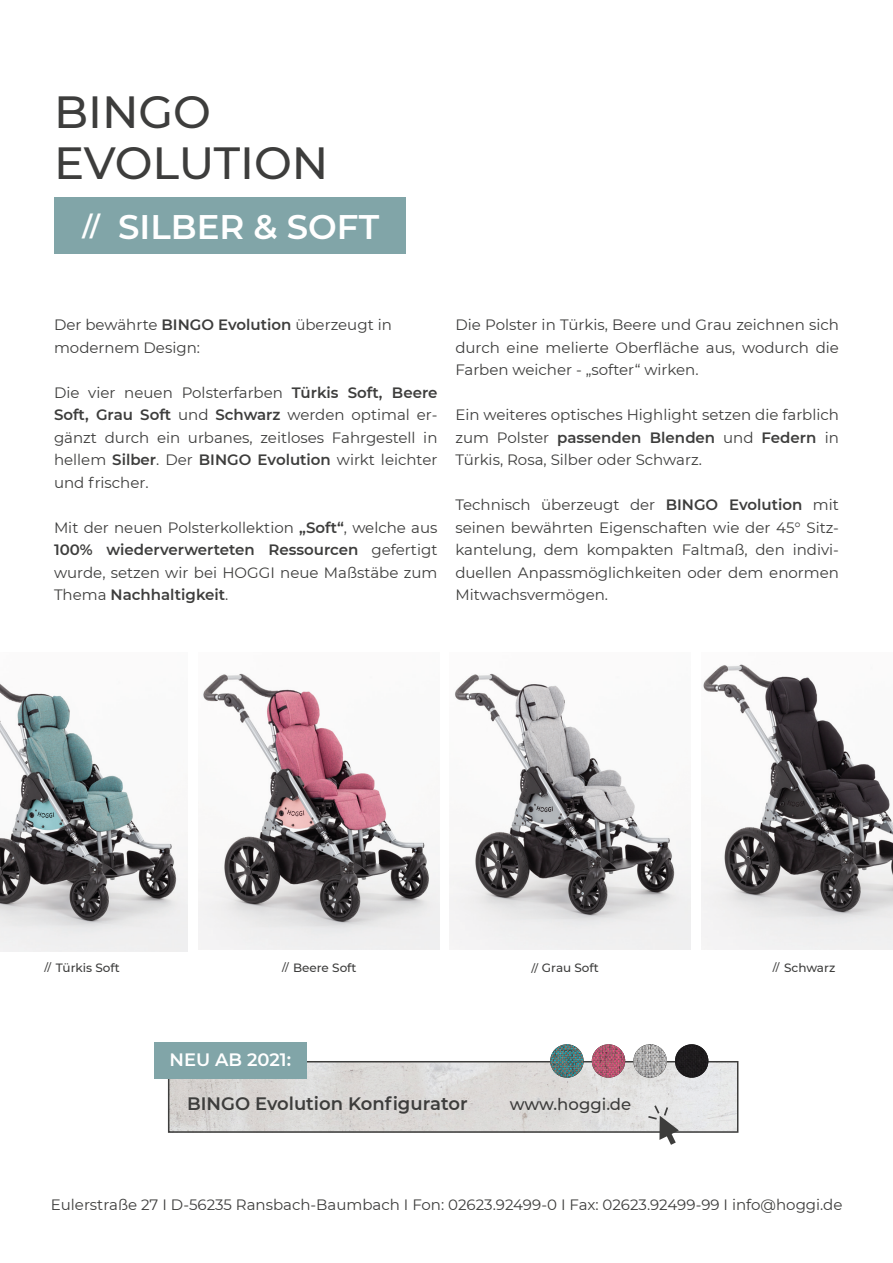
<style>
.page{position:relative;width:893px;height:1263px;background:#fff}
.page>*{position:absolute;margin:0;border:0;box-sizing:border-box;transform-origin:0 0}
.t1{font:500 45px/51px "Montserrat";color:#3d3d3c}
.t2{font:600 34.05px "Montserrat";color:#fff}
.t3{font:600 18px "Montserrat";color:#3d3d3c}
.t4{font:600 17.85px "Montserrat";color:#fff}
.t5{font:500 16.5px "Montserrat";color:#3d3d3c}
.t6{font:15px/22.5px "Montserrat";color:#3d3d3c;text-align:justify}
.t7{font:500 12px "Montserrat";color:#3d3d3c}
.s1{font-size:26.25px}
.s2{font-weight:600}
.s3{font-size:10.5px}
</style>
<div class="page">
<div style="left:54px;top:198px;width:352px;height:56px;background:#81a5a8"></div>
<img style="left:450px;top:673px;width:241px;height:277px">
<img style="left:701px;top:664px;width:192px;height:286px">
<img style="left:0;top:683px;width:188px;height:269px">
<img style="left:198px;top:673px;width:241px;height:277px">
<img style="left:171px;top:1064px;width:564px;height:66px">
<div style="left:168px;top:1061px;width:570px;height:72px;border:2px solid #3d3d3c"></div>
<div style="left:154px;top:1042px;width:152px;height:36px;background:#81a5a8"></div>
<img style="left:550px;top:1044px;width:34px;height:34px;border-radius:17px">
<img style="left:592px;top:1044px;width:33px;height:34px;border-radius:17px">
<img style="left:633px;top:1044px;width:34px;height:34px;border-radius:17px">
<img style="left:675px;top:1044px;width:33px;height:34px;border-radius:17px">
<svg style="left:648px;top:1105px;width:31px;height:40px"></svg>
<h1 class="t1" style="left:54px;top:85px;width:276px">BINGO<br>EVOLUTION</h1>
<h2 class="t2" style="left:82px;top:202px;width:298px"><span class="s1">//</span> SILBER &amp; SOFT</h2>
<p class="t6" style="left:54px;top:313px;width:339px">Der bewährte <span class="s2">BINGO Evolution</span> überzeugt in modernem Design:</p>
<p class="t6" style="left:54px;top:381px;width:385px">Die vier neuen Polsterfarben <span class="s2">Türkis Soft, Beere Soft, Grau Soft</span> und <span class="s2">Schwarz</span> werden optimal er&shy;gänzt durch ein urbanes, zeitloses Fahrgestell in hellem <span class="s2">Silber</span>. Der <span class="s2">BINGO Evolution</span> wirkt leichter und frischer.</p>
<p class="t6" style="left:54px;top:516px;width:385px">Mit der neuen Polsterkollektion <span class="s2">„Soft“</span>, welche aus <span class="s2">100% wiederverwerteten Ressourcen</span> gefertigt wurde, setzen wir bei HOGGI neue Maßstäbe zum Thema <span class="s2">Nachhaltigkeit</span>.</p>
<p class="t6" style="left:455px;top:313px;width:385px">Die Polster in Türkis, Beere und Grau zeichnen sich durch eine melierte Oberfläche aus, wodurch die Farben weicher - „softer“ wirken.</p>
<p class="t6" style="left:455px;top:403px;width:385px">Ein weiteres optisches Highlight setzen die farblich zum Polster <span class="s2">passenden Blenden</span> und <span class="s2">Federn</span> in Türkis, Rosa, Silber oder Schwarz.</p>
<p class="t6" style="left:455px;top:493px;width:385px">Technisch überzeugt der <span class="s2">BINGO Evolution</span> mit seinen bewährten Eigenschaften wie der 45° Sitz&shy;kantelung, dem kompakten Faltmaß, den indivi&shy;duellen Anpassmöglichkeiten oder dem enormen Mitwachsvermögen.</p>
<p class="t7" style="left:45px;top:959px;width:77px"><span class="s3">//</span> Türkis Soft</p>
<p class="t7" style="left:282px;top:959px;width:76px"><span class="s3">//</span> Beere Soft</p>
<p class="t7" style="left:531px;top:959px;width:69px"><span class="s3">//</span> Grau Soft</p>
<p class="t7" style="left:773px;top:959px;width:64px"><span class="s3">//</span> Schwarz</p>
<p class="t4" style="left:170px;top:1047px;width:123px">NEU AB 2021:</p>
<p class="t3" style="left:187px;top:1091px;width:282px">BINGO Evolution Konfigurator</p>
<p class="t5" style="left:510px;top:1092px;width:123px">www.hoggi.de</p>
<p class="t6" style="left:51px;top:1192px;width:793px">Eulerstraße 27 I D-56235 Ransbach-Baumbach I Fon: 02623.92499-0 I Fax: 02623.92499-99 I info@hoggi.de</p>
</div>
